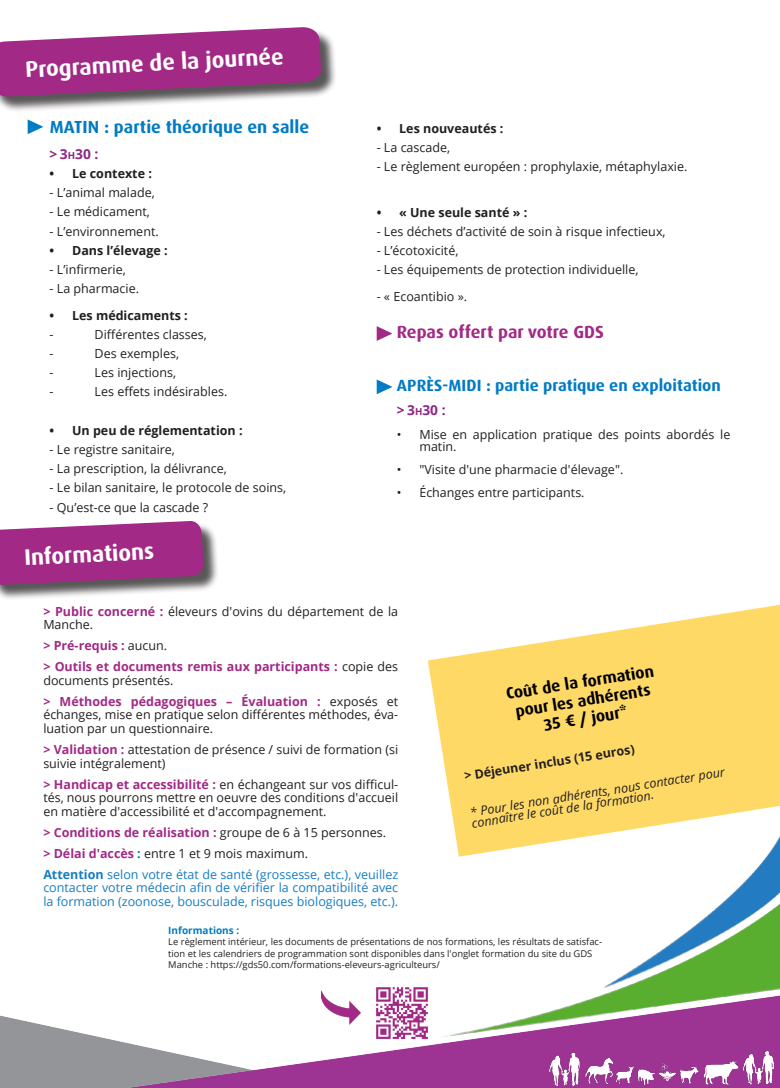
<style>
.page{position:relative;width:780px;height:1088px;background:#fff}
.page>*{position:absolute;margin:0;border:0;box-sizing:border-box;transform-origin:0 0}
.texte{font:700 22.5px "Dax Pro";color:#fff}
.texte-2{font:700 17.5px "Dax Pro";color:#007bc4}
.texte-3{font:700 17.5px "Dax Pro";color:#a22986}
.texte-4{font:700 16.25px "Dax Pro";color:#000}
.texte-5{font:700 16.25px "Dax Pro";color:#007bc4}
.texte-6{font:700 13.75px "Open Sans";color:#8d2684}
.texte-7{font:12.5px/13.8px "Open Sans";color:#231f20}
.texte-8{font:12.5px/13.8px "Open Sans";color:#177dc2;text-align:justify}
.texte-9{font:700 12.5px/13.8px "Open Sans";color:#a22986}
.texte-10{font:700 12.5px "Open Sans";color:#231f20}
.texte-11{font:italic 12.5px/11.2px "Open Sans";color:#231f20}
.t1{font:700 10px "Open Sans";color:#007bc4}
.t2{font:9.38px/11.2px "Open Sans";color:#231f20}
.s1{font-size:9.62px}
.s2{font-weight:700;color:#a22986}
.s3{font-weight:400;color:#231f20}
.s4{font-weight:700;color:#007bc4}
.s5{font-weight:700}
</style>
<div class="page">
<div style="left:0;top:29px;width:337px;height:83px;background:#231f20;opacity:.75"></div>
<svg style="left:0;top:27px;width:321px;height:70px;background:#a64790"></svg>
<svg style="left:28px;top:119px;width:15px;height:15px"></svg>
<svg style="left:376px;top:379px;width:16px;height:15px"></svg>
<svg style="left:376px;top:326px;width:16px;height:15px"></svg>
<div style="left:0;top:523px;width:219px;height:77px;background:#231f20;opacity:.75"></div>
<svg style="left:0;top:521px;width:204px;height:64px;background:#a33b8b"></svg>
<img style="left:718px;top:857px;width:62px;height:50px">
<img style="left:0;top:1015px;width:60px;height:73px">
<img style="left:60px;top:907px;width:720px;height:181px">
<img style="left:544px;top:1051px;width:233px;height:34px">
<img style="left:321px;top:988px;width:40px;height:39px">
<img style="left:372px;top:983px;width:60px;height:60px">
<svg style="left:428px;top:605px;width:352px;height:252px;fill:#ffd966"></svg>
<p class="texte" style="left:25px;top:55px;width:260px;rotate:-3deg">Programme de la journée</p>
<p class="texte-2" style="left:50px;top:116px;width:261px">MATIN : partie théorique en salle</p>
<p class="texte-6" style="left:50px;top:144px;width:50px">&gt; 3<span class="s1">h</span>30 :</p>
<p class="texte-10" style="left:50px;top:165px;width:104px">• Le contexte :</p>
<p class="texte-7" style="left:50px;top:185px;width:107px">- L’animal malade,</p>
<p class="texte-7" style="left:50px;top:205px;width:102px">- Le médicament,</p>
<p class="texte-7" style="left:50px;top:224px;width:111px">- L’environnement.</p>
<p class="texte-10" style="left:50px;top:241px;width:120px">• Dans l’élevage :</p>
<p class="texte-7" style="left:50px;top:262px;width:78px">- L’infirmerie,</p>
<p class="texte-7" style="left:50px;top:281px;width:91px">- La pharmacie.</p>
<p class="texte-10" style="left:50px;top:306px;width:140px">• Les médicaments :</p>
<p class="texte-7" style="left:50px;top:327px;width:6px">-</p>
<p class="texte-7" style="left:95px;top:327px;width:114px">Différentes classes,</p>
<p class="texte-7" style="left:50px;top:346px;width:6px">-</p>
<p class="texte-7" style="left:95px;top:346px;width:86px">Des exemples,</p>
<p class="texte-7" style="left:50px;top:365px;width:6px">-</p>
<p class="texte-7" style="left:95px;top:365px;width:83px">Les injections,</p>
<p class="texte-7" style="left:50px;top:385px;width:6px">-</p>
<p class="texte-7" style="left:95px;top:385px;width:134px">Les effets indésirables.</p>
<p class="texte-10" style="left:50px;top:421px;width:194px">• Un peu de réglementation :</p>
<p class="texte-7" style="left:50px;top:442px;width:127px">- Le registre sanitaire,</p>
<p class="texte-7" style="left:50px;top:461px;width:179px">- La prescription, la délivrance,</p>
<p class="texte-7" style="left:50px;top:481px;width:238px">- Le bilan sanitaire, le protocole de soins,</p>
<p class="texte-7" style="left:50px;top:500px;width:160px">- Qu’est-ce que la cascade ?</p>
<p class="texte" style="left:24px;top:543px;width:132px;rotate:-3deg">Informations</p>
<p class="texte-10" style="left:376px;top:119px;width:128px">• Les nouveautés :</p>
<p class="texte-7" style="left:376px;top:140px;width:75px">- La cascade,</p>
<p class="texte-7" style="left:376px;top:159px;width:312px">- Le règlement européen : prophylaxie, métaphylaxie.</p>
<p class="texte-10" style="left:376px;top:203px;width:152px">• « Une seule santé » :</p>
<p class="texte-7" style="left:376px;top:224px;width:290px">- Les déchets d’activité de soin à risque infectieux,</p>
<p class="texte-7" style="left:376px;top:243px;width:83px">- L’écotoxicité,</p>
<p class="texte-7" style="left:376px;top:263px;width:263px">- Les équipements de protection individuelle,</p>
<p class="texte-7" style="left:376px;top:289px;width:92px">- « Ecoantibio ».</p>
<p class="texte-3" style="left:397px;top:320px;width:208px">Repas offert par votre GDS</p>
<p class="texte-5" style="left:397px;top:375px;width:325px">APRÈS-MIDI : partie pratique en exploitation</p>
<p class="texte-6" style="left:397px;top:401px;width:50px">&gt; 3<span class="s1">h</span>30 :</p>
<p class="texte-7" style="left:419px;top:427px;width:312px;line-height:12.5px;text-indent:-22px">• Mise en application pratique des points abordés le matin.</p>
<p class="texte-7" style="left:397px;top:462px;width:228px">• "Visite d'une pharmacie d'élevage".</p>
<p class="texte-7" style="left:397px;top:486px;width:189px">• Échanges entre participants.</p>
<p class="texte-7" style="left:43px;top:604px;width:356px"><span class="s2">&gt; Public concerné :</span> éleveurs d'ovins du département de la<br>Manche.</p>
<p class="texte-9" style="left:43px;top:638px;width:125px">&gt; Pré-requis : <span class="s3">aucun.</span></p>
<p class="texte-9" style="left:43px;top:659px;width:356px">&gt; Outils et documents remis aux participants : <span class="s3">copie des documents présentés.</span></p>
<p class="texte-7" style="left:43px;top:694px;width:356px;text-align:justify"><span class="s2">&gt; Méthodes pédagogiques – Évaluation :</span> exposés et échanges, mise en pratique selon différentes méthodes, éva&shy;luation par un questionnaire.</p>
<p class="texte-7" style="left:43px;top:742px;width:356px"><span class="s2">&gt; Validation :</span> attestation de présence / suivi de formation (si suivie intégralement)</p>
<p class="texte-7" style="left:43px;top:777px;width:356px;text-align:justify"><span class="s2">&gt; Handicap et accessibilité :</span> en échangeant sur vos difficul&shy;tés, nous pourrons mettre en oeuvre des conditions d'accueil en matière d'accessibilité et d'accompagnement.</p>
<p class="texte-9" style="left:43px;top:825px;width:344px">&gt; Conditions de réalisation : <span class="s3">groupe de 6 à 15 personnes.</span></p>
<p class="texte-7" style="left:43px;top:846px;width:266px"><span class="s2">&gt; Délai d'accès</span> <span class="s4">:</span> entre 1 et 9 mois maximum.</p>
<p class="texte-8" style="left:43px;top:867px;width:356px"><span class="s5">Attention</span> selon votre état de santé (grossesse, etc.), veuillez contacter votre médecin afin de vérifier la compatibilité avec la formation (zoonose, bousculade, risques biologiques, etc.).</p>
<p class="texte-4" style="left:504px;top:683px;width:151px;rotate:-9deg">Coût de la formation</p>
<p class="texte-4" style="left:513px;top:700px;width:138px;rotate:-9deg">pour les adhérents</p>
<p class="texte-4" style="left:542px;top:715px;width:86px;rotate:-9deg">35 € / jour*</p>
<p class="texte-10" style="left:463px;top:767px;width:174px;rotate:-9deg">&gt; Déjeuner inclus (15 euros)</p>
<p class="texte-11" style="left:469px;top:806px;width:259px;rotate:-9deg">* Pour les non adhérents, nous contacter pour connaître le coût de la formation.</p>
<p class="t1" style="left:168px;top:923px;width:72px">Informations :</p>
<p class="t2" style="left:168px;top:936px;width:435px">Le règlement intérieur, les documents de présentations de nos formations, les résultats de satisfac&shy;tion et les calendriers de programmation sont disponibles dans l'onglet formation du site du GDS<br>Manche : https://gds50.com/formations-eleveurs-agriculteurs/</p>
</div>
